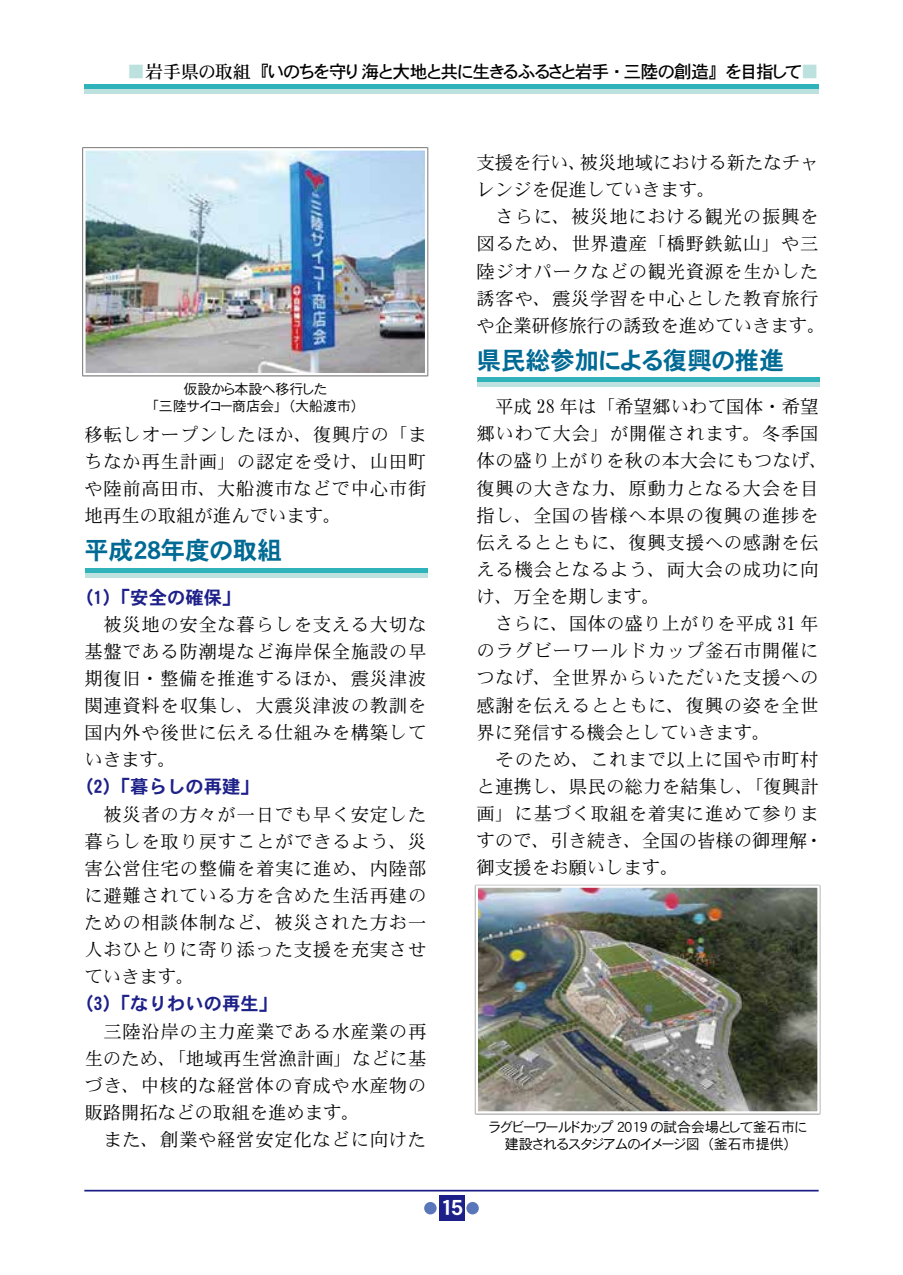
<style>
.page{position:relative;width:903px;height:1275px;background:#fff}
.page>*{position:absolute;margin:0;border:0;box-sizing:border-box;transform-origin:0 0}
.t1{font:24.5px "DFHS Gothic W7 WING RKSJ H";color:#006a94}
.t2{font:21px "DFHS Gothic W7 WING RKSJ H";color:#fff}
.t3{font:18.38px/27.1px "DFHS Mincho W3 WIN RKSJ H";letter-spacing:.035em;color:#000;text-align:justify}
.t4{font:18.38px "DFHS Gothic W7 WIN RKSJ H";color:#1d2088}
.t5{font:17.85px "DFHS Gothic W5 WING RKSJ H";letter-spacing:-.025em;color:#000}
.t6{font:14px/17.5px "DFHS Gothic W3 WING RKSJ H";color:#000;text-align:center}
.s1{color:#bce1df}
.s2{font-family:"DFHS Mincho W5 WING RKSJ H"}
</style>
<div class="page">
<hr style="left:84px;top:1190px;width:735px;height:1px;background:#1d2088">
<div style="left:439px;top:1196px;width:25px;height:25px;background:#1d2088"></div>
<div style="left:466px;top:1202px;width:13px;height:12px;background:#5976ba;border-radius:50%"></div>
<div style="left:424px;top:1202px;width:13px;height:12px;background:#5976ba;border-radius:50%"></div>
<div style="left:84px;top:89px;width:735px;height:5px;background:#bce1df"></div>
<div style="left:84px;top:84px;width:735px;height:5px;background:#2fb2b9"></div>
<img style="left:86px;top:151px;width:338px;height:221px">
<div style="left:83px;top:148px;width:344px;height:227px;border:2px solid #fff"></div>
<img style="left:478px;top:888px;width:339px;height:223px">
<div style="left:475px;top:885px;width:345px;height:229px;border:2px solid #fff"></div>
<div style="left:85px;top:573px;width:342px;height:5px;background:#bce1df"></div>
<div style="left:85px;top:568px;width:342px;height:5px;background:#2fb2b9"></div>
<div style="left:477px;top:382px;width:343px;height:5px;background:#bce1df"></div>
<div style="left:477px;top:377px;width:343px;height:5px;background:#2fb2b9"></div>
<p class="t5" style="left:127px;top:63px;width:693px"><span class="s1">■</span><span class="s2">岩手県の取組</span>『いのちを守り海と大地と共に生きるふるさと岩手・三陸の創造』を目指して<span class="s1">■</span></p>
<p class="t3" style="left:476px;top:149px;width:351px;text-align:left">支援を行い、被災地域における新たなチャレンジを促進していきます。<br>　さらに、被災地における観光の振興を図るため、世界遺産「橋野鉄鉱山」や三陸ジオパークなどの観光資源を生かした誘客や、震災学習を中心とした教育旅行や企業研修旅行の誘致を進めていきます。</p>
<p class="t6" style="left:152px;top:381px;width:208px">仮設から本設へ移行した<br>「三陸サイコー商店会」（大船渡市）</p>
<p class="t3" style="left:84px;top:421px;width:344px">移転しオープンしたほか、復興庁の「まちなか再生計画」の認定を受け、山田町や陸前高田市、大船渡市などで中心市街地再生の取組が進んでいます。</p>
<h1 class="t1" style="left:84px;top:538px;width:199px">平成28年度の取組</h1>
<p class="t4" style="left:84px;top:588px;width:158px">(1)「安全の確保」</p>
<p class="t3" style="left:84px;top:611px;width:344px">　被災地の安全な暮らしを支える大切な基盤である防潮堤など海岸保全施設の早期復旧・整備を推進するほか、震災津波関連資料を収集し、大震災津波の教訓を国内外や後世に伝える仕組みを構築していきます。</p>
<p class="t4" style="left:84px;top:778px;width:176px">(2)「暮らしの再建」</p>
<p class="t3" style="left:84px;top:801px;width:343px">　被災者の方々が一日でも早く安定した暮らしを取り戻すことができるよう、災害公営住宅の整備を着実に進め、内陸部に避難されている方を含めた生活再建のための相談体制など、被災された方お一人おひとりに寄り添った支援を充実させていきます。</p>
<p class="t4" style="left:84px;top:995px;width:194px">(3)「なりわいの再生」</p>
<p class="t3" style="left:84px;top:1018px;width:343px;text-align:left">　三陸沿岸の主力産業である水産業の再生のため、「地域再生営漁計画」などに基づき、中核的な経営体の育成や水産物の販路開拓などの取組を進めます。<br>　また、創業や経営安定化などに向けた</p>
<h1 class="t1" style="left:477px;top:348px;width:309px">県民総参加による復興の推進</h1>
<p class="t3" style="left:476px;top:394px;width:353px;text-align:left">　平成 28 年は「希望郷いわて国体・希望郷いわて大会」が開催されます。冬季国体の盛り上がりを秋の本大会にもつなげ、復興の大きな力、原動力となる大会を目指し、全国の皆様へ本県の復興の進捗を伝えるとともに、復興支援への感謝を伝える機会となるよう、両大会の成功に向け、万全を期します。<br>　さらに、国体の盛り上がりを平成 31 年のラグビーワールドカップ釜石市開催につなげ、全世界からいただいた支援への感謝を伝えるとともに、復興の姿を全世界に発信する機会としていきます。<br>　そのため、これまで以上に国や市町村と連携し、県民の総力を結集し、「復興計画」に基づく取組を着実に進めて参りますので、引き続き、全国の皆様の御理解・御支援をお願いします。</p>
<p class="t6" style="left:489px;top:1118px;width:319px">ラグビーワールドカップ 2019 の試合会場として釜石市に建設されるスタジアムのイメージ図（釜石市提供）</p>
<p class="t2" style="left:440px;top:1197px;width:24px">15</p>
</div>
